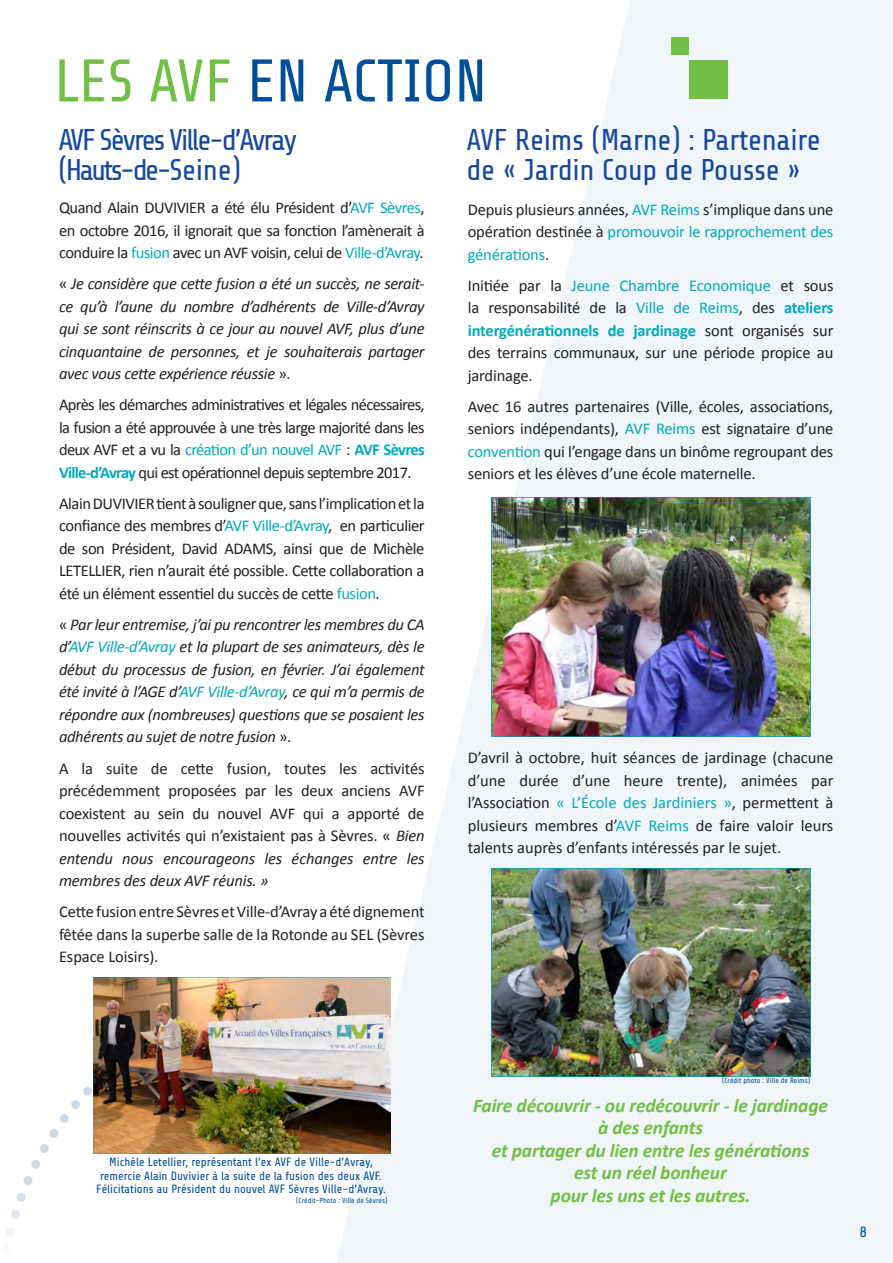
<style>
.page{position:relative;width:893px;height:1263px;background:#fff}
.page>*{position:absolute;margin:0;border:0;box-sizing:border-box;transform-origin:0 0}
.GROS_TITRE_vert{font:60px "Share Tech";color:#014f9a}
.TITRE_bleu{font:30px/30px "Share Tech";letter-spacing:-.01em;color:#15489e}
.TITRE_bleu-2{font:30px "Share Tech";letter-spacing:-.07em;color:#15489e}
.TITRE_bleu-3{font:30px "Share Tech";letter-spacing:-.08em;color:#15489e}
.TEXTE_gras_vert{font:italic 700 19.5px/22.5px "Calibri";letter-spacing:-.01em;color:#71bf44;text-align:center}
.TEXTE{font:16.5px/22.5px "Calibri";letter-spacing:-.01em;color:#231f20;text-align:justify}
.TEXTE-2{font:italic 16.5px/22.5px "Calibri";letter-spacing:-.02em;color:#231f20;text-align:justify}
.t1{font:15px "Share Tech";color:#014f9a}
.Légende{font:12px "Share Tech";color:#014f9a}
.Légende-2{font:7.5px "Share Tech";color:#014f9a}
.s1{color:#71bf44}
.s2{color:#00aabc}
.s3{font-style:normal}
.s4{font-weight:700;color:#00aabc}
.s5{font-style:italic}
</style>
<div class="page">
<img style="left:6px;top:0;width:887px;height:1263px">
<img style="left:93px;top:977px;width:298px;height:177px">
<img style="left:491px;top:497px;width:319px;height:239px">
<img style="left:491px;top:868px;width:319px;height:208px">
<div style="left:689px;top:60px;width:38px;height:38px;background:#71bf44"></div>
<div style="left:672px;top:38px;width:17px;height:17px;background:#71bf44"></div>
<p class="GROS_TITRE_vert" style="left:54px;top:50px;width:434px"><span class="s1">LES AVF</span> EN ACTION</p>
<p class="TITRE_bleu-2" style="left:58px;top:124px;width:240px">AVF Sèvres Ville-d’Avray</p>
<p class="TITRE_bleu-3" style="left:58px;top:154px;width:184px">(Hauts-de-Seine)</p>
<p class="TITRE_bleu" style="left:467px;top:126px;width:356px">AVF Reims (Marne) : Partenaire de « Jardin Coup de Pousse »</p>
<p class="TEXTE" style="left:59px;top:197px;width:367px">Quand Alain DUVIVIER a été élu Président d’<span class="s2">AVF Sèvres</span>, en octobre 2016, il ignorait que sa fonction l’amènerait à conduire la <span class="s2">fusion</span> avec un AVF voisin, celui de <span class="s2">Ville-d’Avray</span>.</p>
<p class="TEXTE-2" style="left:59px;top:272px;width:367px"><span class="s3">«</span> Je considère que cette fusion a été un succès, ne serait&shy;ce qu’à l’aune du nombre d’adhérents de Ville-d’Avray qui se sont réinscrits à ce jour au nouvel AVF, plus d’une cinquantaine de personnes, et je souhaiterais partager avec vous cette expérience réussie <span class="s3">».</span></p>
<p class="TEXTE" style="left:59px;top:394px;width:367px">Après les démarches administratives et légales nécessaires, la fusion a été approuvée à une très large majorité dans les deux AVF et a vu la <span class="s2">création d’un nouvel AVF</span> : <span class="s4">AVF Sèvres Ville-d’Avray</span> qui est opérationnel depuis septembre 2017.</p>
<p class="TEXTE" style="left:59px;top:492px;width:367px">Alain DUVIVIER tient à souligner que, sans l’implication et la confiance des membres d’<span class="s2">AVF Ville-d’Avray</span>, en particulier de son Président, David ADAMS, ainsi que de Michèle LETELLIER, rien n’aurait été possible. Cette collaboration a été un élément essentiel du succès de cette <span class="s2">fusion</span>.</p>
<p class="TEXTE-2" style="left:59px;top:613px;width:367px"><span class="s3">«</span> Par leur entremise, j’ai pu rencontrer les membres du CA d’<span class="s2">AVF Ville-d’Avray</span> et la plupart de ses animateurs, dès le début du processus de fusion, en février. J’ai également été invité à l’AGE d’<span class="s2">AVF Ville-d’Avray</span>, ce qui m’a permis de répondre aux (nombreuses) questions que se posaient les adhérents au sujet de notre fusion <span class="s3">».</span></p>
<p class="TEXTE" style="left:59px;top:757px;width:367px">A la suite de cette fusion, toutes les activités précédemment proposées par les deux anciens AVF coexistent au sein du nouvel AVF qui a apporté de nouvelles activités qui n’existaient pas à Sèvres. « <span class="s5">Bien entendu nous encourageons les échanges entre les membres des deux AVF réunis. »</span></p>
<p class="TEXTE" style="left:59px;top:900px;width:367px">Cette fusion entre Sèvres et Ville-d’Avray a été dignement fêtée dans la superbe salle de la Rotonde au SEL (Sèvres Espace Loisirs).</p>
<p class="TEXTE" style="left:468px;top:198px;width:367px">Depuis plusieurs années, <span class="s2">AVF Reims</span> s’implique dans une opération destinée à <span class="s2">promouvoir le rapprochement des générations</span>.</p>
<p class="TEXTE" style="left:468px;top:274px;width:367px">Initiée par la <span class="s2">Jeune Chambre Economique</span> et sous la responsabilité de la <span class="s2">Ville de Reims</span>, des <span class="s4">ateliers intergénérationnels de jardinage</span> sont organisés sur des terrains communaux, sur une période propice au jardinage.</p>
<p class="TEXTE" style="left:468px;top:395px;width:367px">Avec 16 autres partenaires (Ville, écoles, associations, seniors indépendants), <span class="s2">AVF Reims</span> est signataire d’une <span class="s2">convention</span> qui l’engage dans un binôme regroupant des seniors et les élèves d’une école maternelle.</p>
<p class="TEXTE" style="left:468px;top:747px;width:367px">D’avril à octobre, huit séances de jardinage (chacune d’une durée d’une heure trente), animées par l’Association <span class="s2">« L’École des Jardiniers »</span>, permettent à plusieurs membres d’<span class="s2">AVF Reims</span> de faire valoir leurs talents auprès d’enfants intéressés par le sujet.</p>
<p class="Légende" style="left:109px;top:1156px;width:265px">Michèle Letellier, représentant l’ex AVF de Ville-d’Avray,</p>
<p class="Légende" style="left:100px;top:1169px;width:283px">remercie Alain Duvivier à la suite de la fusion des deux AVF.</p>
<p class="Légende" style="left:96px;top:1183px;width:291px">Félicitations au Président du nouvel AVF Sèvres Ville-d’Avray.</p>
<p class="Légende-2" style="left:296px;top:1196px;width:93px">(Crédit-Photo : Ville de Sèvres)</p>
<p class="Légende-2" style="left:722px;top:1077px;width:90px">(Crédit photo : Ville de Reims)</p>
<p class="TEXTE_gras_vert" style="left:473px;top:1094px;width:356px">Faire découvrir - ou redécouvrir - le jardinage à des enfants<br>et partager du lien entre les générations<br>est un réel bonheur<br>pour les uns et les autres.</p>
<p class="t1" style="left:860px;top:1224px;width:9px">8</p>
</div>
